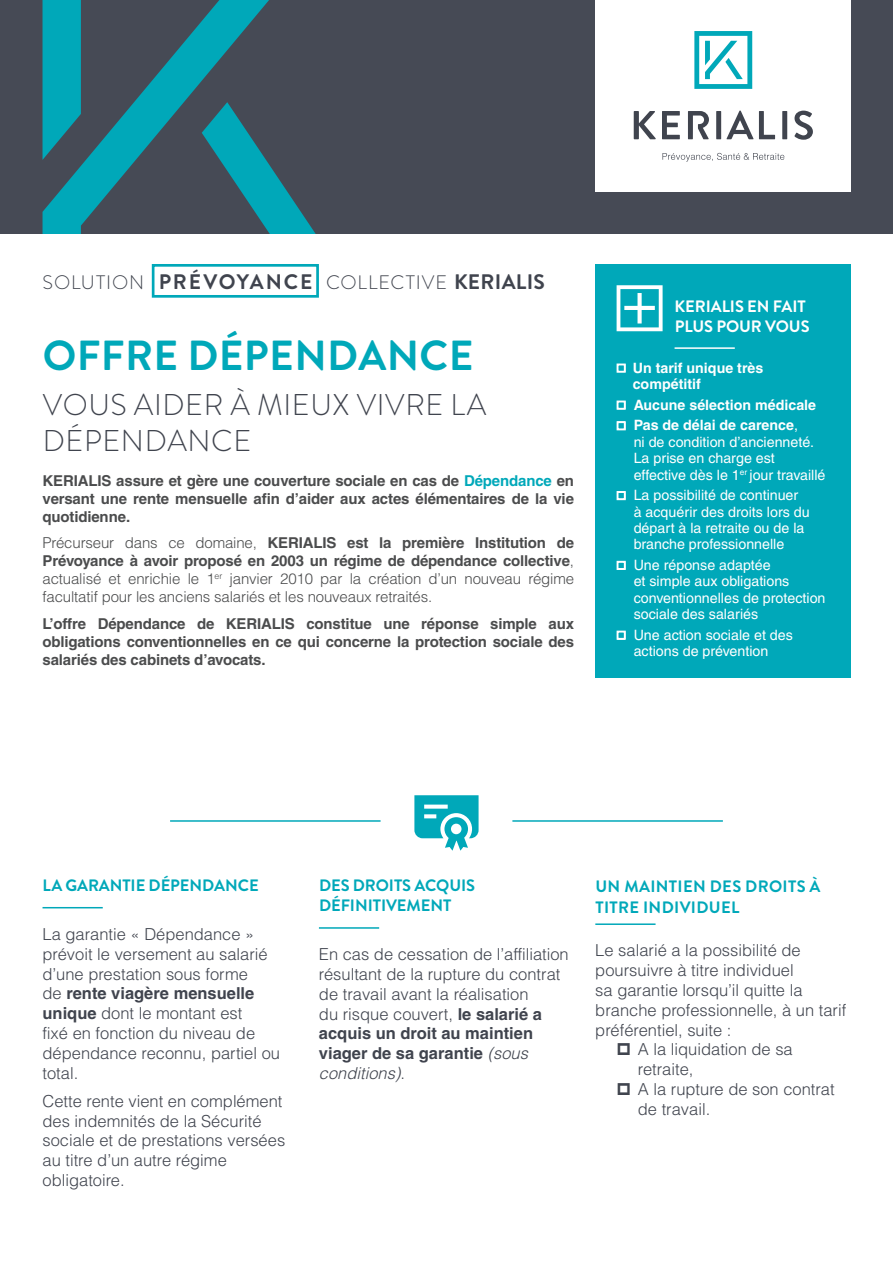
<style>
.page{position:relative;width:893px;height:1263px;background:#fff}
.page>*{position:absolute;margin:0;border:0;box-sizing:border-box;transform-origin:0 0}
.t1{font:700 42px "Brandon Grotesque";letter-spacing:.01em;color:#00a8b9}
.t2{font:300 30px/36px "Brandon Grotesque";letter-spacing:.02em;color:#40444e}
.t3{font:300 19.5px "Brandon Grotesque";letter-spacing:.045em;color:#40444e}
.t4{font:300 16.5px/19.8px "Helvetica LT Pro";color:#40444e}
.t5{font:700 16.5px/20.2px "Brandon Grotesque";letter-spacing:-.005em;color:#00a8b9}
.t6{font:700 16.5px/21.6px "Brandon Grotesque";letter-spacing:.02em;color:#00a8b9}
.t7{font:700 16.5px/20.2px "Brandon Grotesque";letter-spacing:-.005em;color:#fff}
.t8{font:700 15px/18px "Helvetica LT Pro";letter-spacing:-.01em;color:#4b4c4d;text-align:justify}
.t9{font:300 15px/18px "Helvetica LT Pro";letter-spacing:-.01em;color:#4b4c4d;text-align:justify}
.t10{font:14.25px/16.4px "Helvetica LT Pro";color:#fff}
.t11{font:700 14.25px/16.4px "Helvetica LT Pro";color:#fff}
.s1{font-weight:700;font-size:21px}
.s2{color:#00a8b9}
.s3{font-weight:700}
.s4{font-weight:400}
.s5{font-style:italic}
</style>
<div class="page">
<div style="left:0;top:0;width:893px;height:234px;background:#464a55"></div>
<svg style="left:295px;top:203px;width:21px;height:31px"></svg>
<svg style="left:43px;top:0;width:252px;height:234px"></svg>
<div style="left:595px;top:0;width:255px;height:192px;background:#fff"></div>
<svg style="left:633px;top:111px;width:47px;height:29px"></svg>
<div style="left:716px;top:111px;width:5px;height:28px;background:#40444e"></div>
<svg style="left:726px;top:111px;width:50px;height:29px"></svg>
<div style="left:782px;top:111px;width:5px;height:28px;background:#40444e"></div>
<svg style="left:794px;top:111px;width:19px;height:29px"></svg>
<svg style="left:688px;top:111px;width:21px;height:29px"></svg>
<svg style="left:694px;top:31px;width:59px;height:58px"></svg>
<svg style="left:662px;top:153px;width:123px;height:9px"></svg>
<div style="left:595px;top:264px;width:255px;height:413px;background:#00a8b9"></div>
<svg style="left:617px;top:285px;width:46px;height:46px"></svg>
<hr style="left:675px;top:347px;width:60px;height:2px;background:#fff">
<svg style="left:616px;top:363px;width:10px;height:10px"></svg>
<svg style="left:616px;top:400px;width:10px;height:10px"></svg>
<svg style="left:616px;top:421px;width:10px;height:10px"></svg>
<svg style="left:616px;top:491px;width:10px;height:10px"></svg>
<svg style="left:616px;top:560px;width:10px;height:10px"></svg>
<svg style="left:616px;top:630px;width:10px;height:10px"></svg>
<div style="left:152px;top:264px;width:167px;height:34px;border:3px solid #00a8b9"></div>
<hr style="left:43px;top:907px;width:60px;height:1px;background:#00a8b9">
<hr style="left:319px;top:927px;width:60px;height:2px;background:#00a8b9">
<hr style="left:595px;top:923px;width:61px;height:2px;background:#00a8b9">
<svg style="left:414px;top:795px;width:65px;height:56px"></svg>
<hr style="left:170px;top:820px;width:211px;height:2px;background:#00a8b9">
<hr style="left:512px;top:820px;width:211px;height:2px;background:#00a8b9">
<p class="t3" style="left:43px;top:269px;width:504px">SOLUTION <span class="s1">PRÉVOYANCE</span> COLLECTIVE <span class="s1">KERIALIS</span></p>
<h1 class="t1" style="left:43px;top:327px;width:432px">OFFRE DÉPENDANCE</h1>
<h2 class="t2" style="left:43px;top:387px;width:445px">VOUS AIDER À MIEUX VIVRE LA<br>DÉPENDANCE</h2>
<p class="t8" style="left:43px;top:472px;width:533px">KERIALIS assure et gère une couverture sociale en cas de <span class="s2">Dépendance</span> en versant une rente mensuelle afin d’aider aux actes élémentaires de la vie quotidienne.</p>
<p class="t9" style="left:43px;top:534px;width:533px">Précurseur dans ce domaine, <span class="s3">KERIALIS est la première Institution de Prévoyance à avoir proposé en 2003 un régime de dépendance collective</span>, actualisé et enrichie le 1<sup>er</sup> janvier 2010 par la création d’un nouveau régime facultatif pour les anciens salariés et les nouveaux retraités.</p>
<p class="t8" style="left:43px;top:615px;width:533px">L’offre Dépendance de KERIALIS constitue une réponse simple aux obligations conventionnelles en ce qui concerne la protection sociale des salariés des cabinets d’avocats.</p>
<p class="t7" style="left:675px;top:296px;width:137px">KERIALIS EN FAIT<br>PLUS POUR VOUS</p>
<p class="t11" style="left:633px;top:359px;width:132px">Un tarif unique très compétitif</p>
<p class="t11" style="left:634px;top:394px;width:184px;line-height:20.7px">Aucune sélection médicale<br>Pas de délai de carence<span class="s4">,</span></p>
<p class="t10" style="left:634px;top:433px;width:193px">ni de condition d’ancienneté.<br>La prise en charge est effective dès le 1<sup>er</sup> jour travaillé</p>
<p class="t10" style="left:634px;top:487px;width:178px">La possibilité de continuer à acquérir des droits lors du départ à la retraite ou de la branche professionnelle</p>
<p class="t10" style="left:634px;top:557px;width:193px">Une réponse adaptée<br>et simple aux obligations conventionnelles de protection sociale des salariés</p>
<p class="t10" style="left:634px;top:627px;width:161px">Une action sociale et des actions de prévention</p>
<p class="t5" style="left:43px;top:875px;width:218px">LA GARANTIE DÉPENDANCE</p>
<p class="t4" style="left:43px;top:924px;width:239px">La garantie « Dépendance » prévoit le versement au salarié d’une prestation sous forme<br>de <span class="s3">rente viagère mensuelle unique</span> dont le montant est<br>fixé en fonction du niveau de dépendance reconnu, partiel ou total.</p>
<p class="t4" style="left:43px;top:1091px;width:244px">Cette rente vient en complément des indemnités de la Sécurité sociale et de prestations versées au titre d’un autre régime obligatoire.</p>
<p class="t5" style="left:319px;top:875px;width:158px">DES DROITS ACQUIS<br>DÉFINITIVEMENT</p>
<p class="t4" style="left:319px;top:944px;width:251px">En cas de cessation de l’affiliation résultant de la rupture du contrat de travail avant la réalisation<br>du risque couvert, <span class="s3">le salarié a acquis un droit au maintien viager de sa garantie</span> <span class="s5">(sous conditions)</span>.</p>
<p class="t6" style="left:595px;top:875px;width:227px">UN MAINTIEN DES DROITS À<br>TITRE INDIVIDUEL</p>
<p class="t4" style="left:595px;top:940px;width:207px">Le salarié a la possibilité de</p>
<p class="t4" style="left:595px;top:960px;width:200px">poursuivre à titre individuel</p>
<p class="t4" style="left:595px;top:980px;width:209px">sa garantie lorsqu’il quitte la</p>
<p class="t4" style="left:595px;top:1000px;width:252px">branche professionnelle, à un tarif</p>
<p class="t4" style="left:595px;top:1020px;width:138px">préférentiel, suite :</p>
<p class="t4" style="left:638px;top:1039px;width:156px">A la liquidation de sa</p>
<p class="t4" style="left:638px;top:1059px;width:57px">retraite,</p>
<p class="t4" style="left:638px;top:1079px;width:198px">A la rupture de son contrat</p>
<p class="t4" style="left:638px;top:1099px;width:74px">de travail.</p>
</div>
